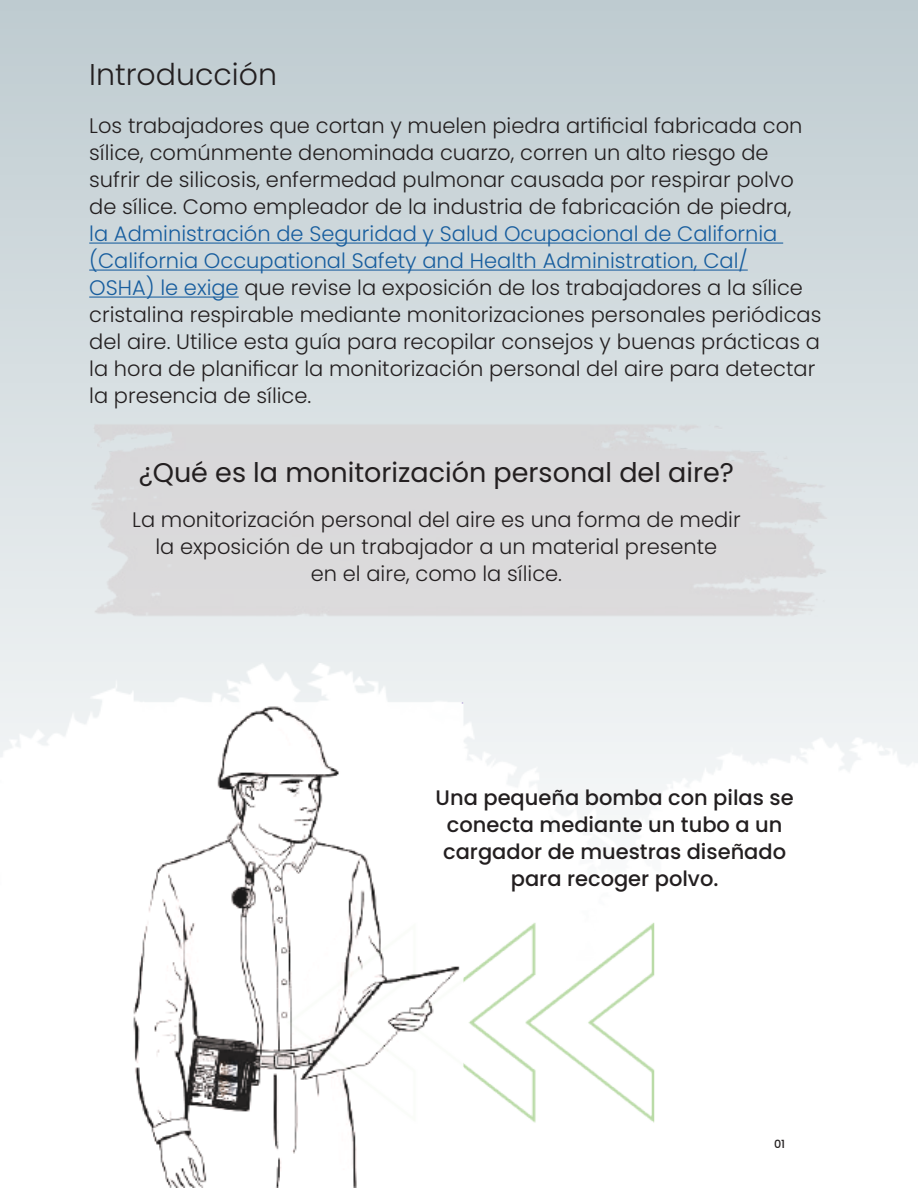
<style>
.page{position:relative;width:918px;height:1188px;background:#fff}
.page>*{position:absolute;margin:0;border:0;box-sizing:border-box;transform-origin:0 0}
.t1{font:300 30px "Poppins";color:#231f20}
.t2{font:27px "Poppins";color:#231f20}
.t3{font:300 21px/27px "Poppins";color:#231f20}
.t4{font:500 21px/27px "Poppins";color:#231f20;text-align:center}
.t5{font:500 11.25px "Poppins";color:#231f20}
.s1{color:#175d9e}
</style>
<div class="page">
<img style="left:0;top:663px;width:687px;height:525px">
<img style="left:580px;top:736px;width:338px;height:452px">
<img style="left:471px;top:906px;width:210px;height:244px">
<img style="left:91px;top:681px;width:380px;height:506px">
<hr style="left:89px;top:243px;width:694px;height:1px;background:#175d9e">
<hr style="left:89px;top:270px;width:659px;height:1px;background:#175d9e">
<hr style="left:89px;top:297px;width:150px;height:1px;background:#175d9e">
<h2 class="t1" style="left:89px;top:58px;width:189px">Introducción</h2>
<p class="t3" style="left:89px;top:113px;width:734px">Los trabajadores que cortan y muelen piedra artificial fabricada con sílice, comúnmente denominada cuarzo, corren un alto riesgo de sufrir de silicosis, enfermedad pulmonar causada por respirar polvo de sílice. Como empleador de la industria de fabricación de piedra,<br><span class="s1">la Administración de Seguridad y Salud Ocupacional de California (California Occupational Safety and Health Administration, Cal/<br>OSHA) le exige</span> que revise la exposición de los trabajadores a la sílice cristalina respirable mediante monitorizaciones personales periódicas del aire. Utilice esta guía para recopilar consejos y buenas prácticas a la hora de planificar la monitorización personal del aire para detectar la presencia de sílice.</p>
<h2 class="t2" style="left:139px;top:457px;width:597px">¿Qué es la monitorización personal del aire?</h2>
<p class="t3" style="left:132px;top:506px;width:610px;text-align:center">La monitorización personal del aire es una forma de medir la exposición de un trabajador a un material presente<br>en el aire, como la sílice.</p>
<p class="t4" style="left:436px;top:785px;width:360px">Una pequeña bomba con pilas se conecta mediante un tubo a un cargador de muestras diseñado para recoger polvo.</p>
<p class="t5" style="left:774px;top:1137px;width:13px">01</p>
</div>
